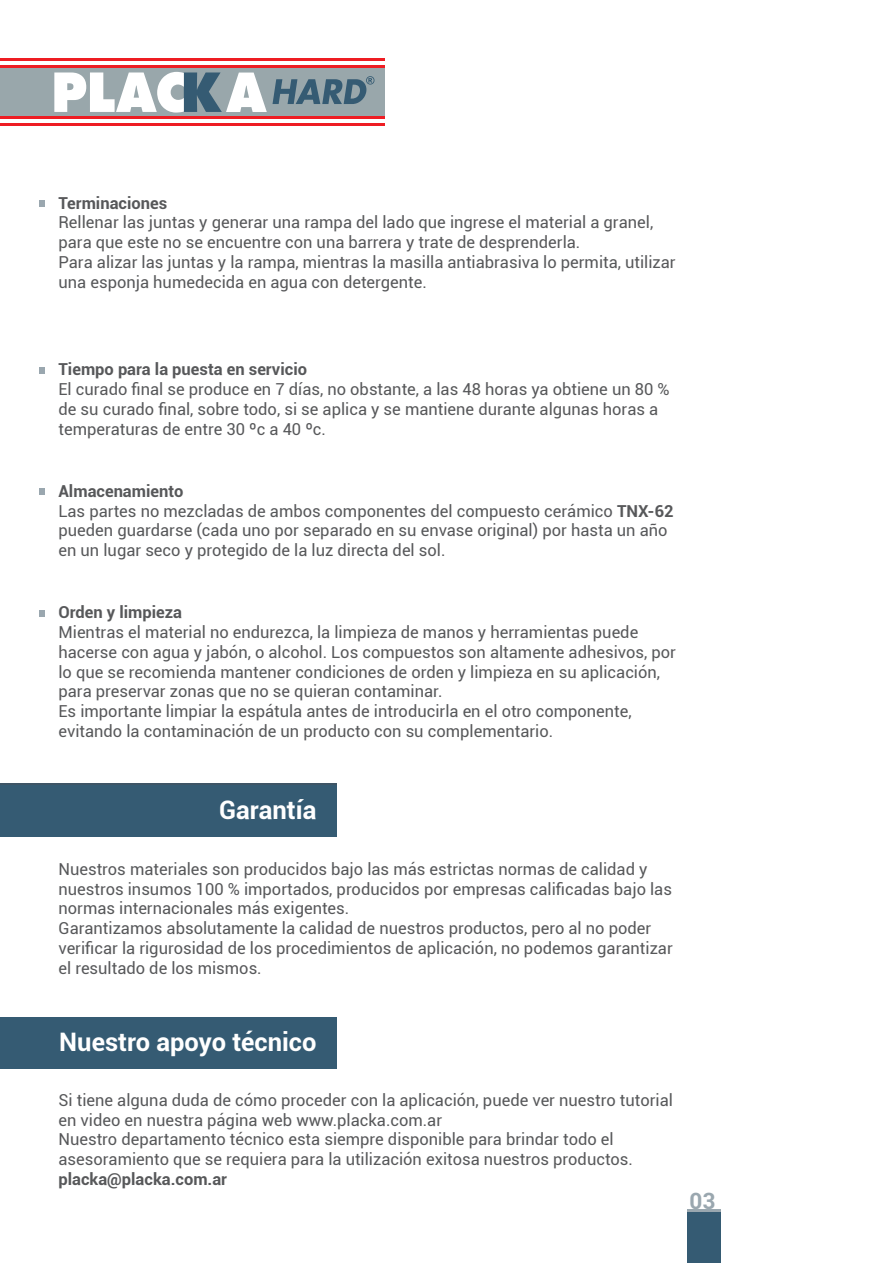
<style>
.page{position:relative;width:893px;height:1263px;background:#fff}
.page>*{position:absolute;margin:0;border:0;box-sizing:border-box;transform-origin:0 0}
.t1{font:700 25.5px "Roboto";color:#fff}
.t2{font:700 22.5px "Roboto";color:#9aa7af}
.t3{font:16.5px/19.8px "Roboto";color:#57585a}
.t4{font:700 16.5px "Roboto";color:#57585a}
.s1{font-weight:700}
</style>
<div class="page">
<div style="left:0;top:783px;width:336px;height:52px;background:#3e5566"></div>
<div style="left:0;top:785px;width:336px;height:52px;background:#355b73"></div>
<div style="left:0;top:1017px;width:336px;height:52px;background:#355b73"></div>
<svg style="left:40px;top:200px;width:5px;height:7px"></svg>
<svg style="left:40px;top:367px;width:5px;height:7px"></svg>
<div style="left:687px;top:1212px;width:34px;height:51px;background:#355b73"></div>
<hr style="left:687px;top:1210px;width:34px;height:2px;background:#9aa7af">
<svg style="left:40px;top:488px;width:5px;height:7px"></svg>
<svg style="left:40px;top:610px;width:5px;height:7px"></svg>
<div style="left:0;top:67px;width:385px;height:51px;background:#99a7ab"></div>
<svg style="left:54px;top:72px;width:320px;height:41px"></svg>
<hr style="left:0;top:117px;width:385px;height:2px;background:#ee1d23">
<hr style="left:0;top:124px;width:385px;height:2px;background:#ee1d23">
<hr style="left:0;top:65px;width:385px;height:3px;background:#ee1d23">
<hr style="left:0;top:59px;width:385px;height:2px;background:#ee1d23">
<p class="t4" style="left:58px;top:191px;width:110px">Terminaciones</p>
<p class="t3" style="left:58px;top:212px;width:619px">Rellenar las juntas y generar una rampa del lado que ingrese el material a granel, para que este no se encuentre con una barrera y trate de desprenderla.<br>Para alizar las juntas y la rampa, mientras la masilla antiabrasiva lo permita, utilizar una esponja humedecida en agua con detergente.</p>
<p class="t4" style="left:58px;top:358px;width:250px">Tiempo para la puesta en servicio</p>
<p class="t3" style="left:58px;top:379px;width:613px">El curado final se produce en 7 días, no obstante, a las 48 horas ya obtiene un 80 % de su curado final, sobre todo, si se aplica y se mantiene durante algunas horas a temperaturas de entre 30 ºc a 40 ºc.</p>
<p class="t3" style="left:58px;top:480px;width:617px"><span class="s1">Almacenamiento<br></span>Las partes no mezcladas de ambos componentes del compuesto cerámico <span class="s1">TNX-62 </span>pueden guardarse (cada uno por separado en su envase original) por hasta un año en un lugar seco y protegido de la luz directa del sol.</p>
<p class="t4" style="left:58px;top:601px;width:125px">Orden y limpieza</p>
<p class="t3" style="left:58px;top:622px;width:619px">Mientras el material no endurezca, la limpieza de manos y herramientas puede hacerse con agua y jabón, o alcohol. Los compuestos son altamente adhesivos, por lo que se recomienda mantener condiciones de orden y limpieza en su aplicación, para preservar zonas que no se quieran contaminar.<br>Es importante limpiar la espátula antes de introducirla en el otro componente, evitando la contaminación de un producto con su complementario.</p>
<h1 class="t1" style="left:166px;top:790px;width:152px">Presentación</h1>
<h1 class="t1" style="left:219px;top:792px;width:99px">Garantía</h1>
<p class="t3" style="left:58px;top:858px;width:616px">Nuestros materiales son producidos bajo las más estrictas normas de calidad y nuestros insumos 100 % importados, producidos por empresas calificadas bajo las normas internacionales más exigentes.<br>Garantizamos absolutamente la calidad de nuestros productos, pero al no poder verificar la rigurosidad de los procedimientos de aplicación, no podemos garantizar el resultado de los mismos.</p>
<h1 class="t1" style="left:59px;top:1024px;width:259px">Nuestro apoyo técnico</h1>
<p class="t3" style="left:58px;top:1089px;width:616px">Si tiene alguna duda de cómo proceder con la aplicación, puede ver nuestro tutorial en video en nuestra página web www.placka.com.ar<br>Nuestro departamento técnico esta siempre disponible para brindar todo el asesoramiento que se requiera para la utilización exitosa nuestros productos.</p>
<p class="t4" style="left:58px;top:1167px;width:170px">placka@placka.com.ar</p>
<h2 class="t2" style="left:689px;top:1185px;width:27px">03</h2>
</div>
